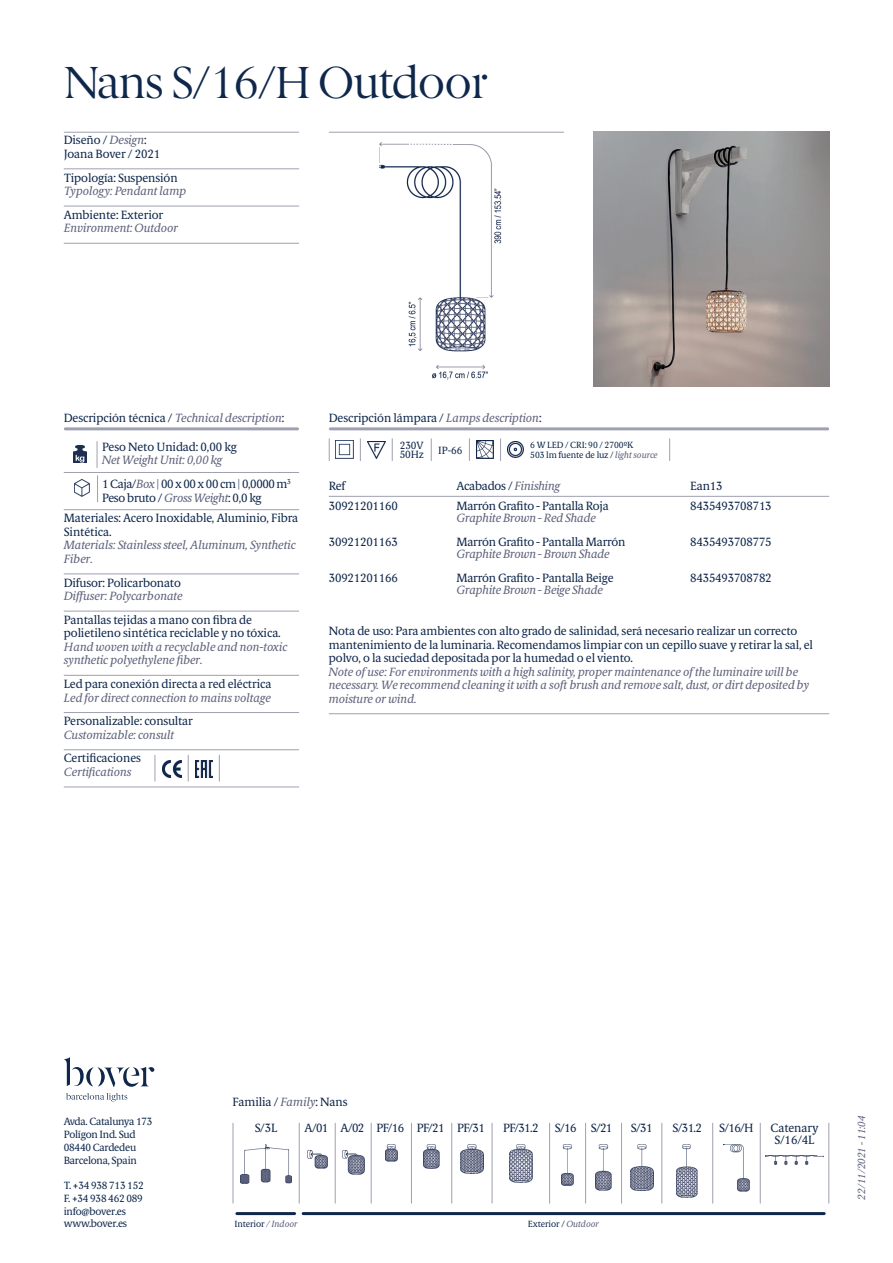
<style>
.page{position:relative;width:893px;height:1263px;background:#fff}
.page>*{position:absolute;margin:0;border:0;box-sizing:border-box;transform-origin:0 0}
.t1{font:45px "Berlingske Serif";letter-spacing:-.025em;color:#0e274b}
.t2{font:12px/13.5px "Berlingske Serif Tx";letter-spacing:-.01em;color:#0e274b}
.t3{font:italic 12px/13.5px "Berlingske Serif Tx";letter-spacing:-.01em;color:#5f627c}
.t4{font:12px/23.7px "Berlingske Serif Tx";letter-spacing:-.035em;color:#0e274b}
.t5{font:12px "Berlingske Serif Tx";letter-spacing:-.05em;color:#0e274b}
.t6{font:10.5px/12.8px "Berlingske Serif Tx";letter-spacing:-.025em;color:#0e274b}
.t7{font:italic 10.5px "Berlingske Serif Tx";letter-spacing:-.01em;color:#5f627c}
.t8{font:9px/10.8px "Berlingske Serif Tx";letter-spacing:-.01em;color:#0e274b}
.s1{font-style:italic;color:#5f627c}
</style>
<div class="page">
<hr style="left:64px;top:168px;width:235px;height:1px;background:#9fa0b1">
<hr style="left:64px;top:206px;width:235px;height:1px;background:#9fa0b1">
<hr style="left:64px;top:243px;width:235px;height:1px;background:#9fa0b1">
<hr style="left:64px;top:132px;width:235px;height:1px;background:#9fa0b1">
<hr style="left:64px;top:472px;width:235px;height:1px;background:#9fa0b1">
<hr style="left:64px;top:509px;width:235px;height:1px;background:#9fa0b1">
<hr style="left:64px;top:573px;width:235px;height:1px;background:#9fa0b1">
<hr style="left:64px;top:611px;width:235px;height:1px;background:#9fa0b1">
<hr style="left:64px;top:675px;width:235px;height:1px;background:#9fa0b1">
<hr style="left:64px;top:712px;width:235px;height:1px;background:#9fa0b1">
<hr style="left:64px;top:749px;width:235px;height:1px;background:#9fa0b1">
<hr style="left:64px;top:786px;width:235px;height:1px;background:#9fa0b1">
<img style="left:74px;top:446px;width:13px;height:17px">
<svg style="left:97px;top:442px;width:1px;height:26px"></svg>
<img style="left:74px;top:480px;width:15px;height:17px">
<svg style="left:97px;top:476px;width:1px;height:26px"></svg>
<svg style="left:155px;top:755px;width:1px;height:26px"></svg>
<img style="left:162px;top:760px;width:19px;height:17px">
<svg style="left:188px;top:755px;width:1px;height:26px"></svg>
<img style="left:195px;top:760px;width:17px;height:17px">
<svg style="left:219px;top:755px;width:1px;height:26px"></svg>
<hr style="left:65px;top:427px;width:233px;height:3px;background:#9fa0b1">
<img style="left:379px;top:143px;width:123px;height:237px">
<hr style="left:329px;top:132px;width:235px;height:1px;background:#9fa0b1">
<svg style="left:469px;top:439px;width:1px;height:22px"></svg>
<svg style="left:500px;top:439px;width:1px;height:22px"></svg>
<svg style="left:431px;top:439px;width:1px;height:22px"></svg>
<svg style="left:392px;top:439px;width:1px;height:22px"></svg>
<svg style="left:329px;top:439px;width:1px;height:22px"></svg>
<svg style="left:360px;top:439px;width:1px;height:22px"></svg>
<img style="left:367px;top:441px;width:18px;height:17px">
<img style="left:336px;top:441px;width:18px;height:17px">
<svg style="left:669px;top:439px;width:1px;height:22px"></svg>
<img style="left:507px;top:441px;width:17px;height:17px">
<hr style="left:330px;top:427px;width:498px;height:3px;background:#9fa0b1">
<img style="left:476px;top:441px;width:18px;height:17px">
<hr style="left:329px;top:713px;width:500px;height:1px;background:#9fa0b1">
<img style="left:241px;top:1144px;width:50px;height:40px">
<hr style="left:233px;top:1123px;width:1px;height:80px;background:#9fa0b1">
<hr style="left:299px;top:1123px;width:1px;height:80px;background:#9fa0b1">
<hr style="left:549px;top:1123px;width:1px;height:80px;background:#9fa0b1">
<hr style="left:335px;top:1123px;width:1px;height:80px;background:#9fa0b1">
<hr style="left:585px;top:1123px;width:1px;height:80px;background:#9fa0b1">
<hr style="left:371px;top:1123px;width:1px;height:80px;background:#9fa0b1">
<hr style="left:621px;top:1123px;width:1px;height:80px;background:#9fa0b1">
<hr style="left:411px;top:1123px;width:1px;height:80px;background:#9fa0b1">
<hr style="left:661px;top:1123px;width:1px;height:80px;background:#9fa0b1">
<hr style="left:451px;top:1123px;width:1px;height:80px;background:#9fa0b1">
<hr style="left:712px;top:1123px;width:1px;height:80px;background:#9fa0b1">
<hr style="left:492px;top:1123px;width:1px;height:80px;background:#9fa0b1">
<hr style="left:760px;top:1123px;width:1px;height:80px;background:#9fa0b1">
<hr style="left:828px;top:1123px;width:1px;height:80px;background:#9fa0b1">
<img style="left:342px;top:1150px;width:22px;height:25px">
<img style="left:596px;top:1144px;width:15px;height:46px">
<img style="left:307px;top:1150px;width:20px;height:18px">
<img style="left:561px;top:1144px;width:13px;height:42px">
<img style="left:385px;top:1144px;width:12px;height:18px">
<img style="left:630px;top:1144px;width:23px;height:46px">
<img style="left:424px;top:1144px;width:16px;height:24px">
<img style="left:677px;top:1144px;width:21px;height:53px">
<img style="left:460px;top:1144px;width:23px;height:29px">
<img style="left:509px;top:1144px;width:23px;height:38px">
<img style="left:723px;top:1144px;width:27px;height:47px">
<img style="left:765px;top:1156px;width:58px;height:8px">
<hr style="left:237px;top:1212px;width:58px;height:3px;background:#0e274b">
<hr style="left:303px;top:1212px;width:521px;height:3px;background:#0e274b">
<img style="left:594px;top:132px;width:235px;height:255px">
<hr style="left:329px;top:496px;width:500px;height:1px;background:#9fa0b1">
<svg style="left:66px;top:1093px;width:61px;height:8px"></svg>
<svg style="left:64px;top:1057px;width:90px;height:30px"></svg>
<h1 class="t1" style="left:64px;top:53px;width:425px">Nans S/16/H Outdoor</h1>
<p class="t2" style="left:64px;top:133px;width:98px">Diseño / <span class="s1">Design</span>:<br>Joana Bover / 2021</p>
<p class="t2" style="left:64px;top:171px;width:115px">Tipología: Suspensión</p>
<p class="t3" style="left:64px;top:184px;width:124px">Typology: Pendant lamp</p>
<p class="t2" style="left:64px;top:208px;width:101px">Ambiente: Exterior</p>
<p class="t3" style="left:64px;top:221px;width:116px">Environment: Outdoor</p>
<p class="t2" style="left:64px;top:411px;width:222px">Descripción técnica / <span class="s1">Technical description</span>:</p>
<p class="t2" style="left:102px;top:440px;width:136px">Peso Neto Unidad: 0,00 kg</p>
<p class="t4" style="left:102px;top:448px;width:190px"><span class="s1">Net Weight Unit: 0,00 kg<br></span>1 Caja/<span class="s1">Box</span> | 00 x 00 x 00 cm | 0,0000 m<sup>3</sup></p>
<p class="t2" style="left:64px;top:487px;width:236px;line-height:20.7px;text-align:center">Peso bruto / <span class="s1">Gross Weight</span>: 0,0 kg<br>Materiales: Acero Inoxidable, Aluminio, Fibra</p>
<p class="t2" style="left:64px;top:525px;width:49px">Sintética.</p>
<p class="t3" style="left:64px;top:538px;width:233px">Materials: Stainless steel, Aluminum, Synthetic<br>Fiber.</p>
<p class="t2" style="left:64px;top:576px;width:119px">Difusor: Policarbonato</p>
<p class="t3" style="left:64px;top:589px;width:121px">Diffuser: Polycarbonate</p>
<p class="t2" style="left:64px;top:613px;width:219px">Pantallas tejidas a mano con fibra de polietileno sintética reciclable y no tóxica.</p>
<p class="t3" style="left:64px;top:640px;width:225px">Hand woven with a recyclable and non-toxic synthetic polyethylene fiber.</p>
<p class="t2" style="left:64px;top:677px;width:209px">Led para conexión directa a red eléctrica</p>
<p class="t3" style="left:64px;top:691px;width:209px">Led for direct connection to mains voltage</p>
<p class="t2" style="left:64px;top:714px;width:131px">Personalizable: consultar</p>
<p class="t3" style="left:64px;top:728px;width:112px">Customizable: consult</p>
<p class="t2" style="left:64px;top:751px;width:79px">Certificaciones</p>
<p class="t3" style="left:64px;top:765px;width:69px">Certifications</p>
<p class="t2" style="left:329px;top:411px;width:214px">Descripción lámpara / <span class="s1">Lamps description</span>:</p>
<p class="t6" style="left:400px;top:441px;width:26px;line-height:9px">230V<br>50Hz</p>
<p class="t6" style="left:438px;top:444px;width:26px">IP-66</p>
<p class="t8" style="left:530px;top:439px;width:129px">6 W LED / CRI: 90 / 2700ºK<br>503 lm fuente de luz / <span class="s1">light source</span></p>
<p class="t2" style="left:329px;top:479px;width:18px">Ref</p>
<p class="t2" style="left:456px;top:479px;width:105px">Acabados / <span class="s1">Finishing</span></p>
<p class="t2" style="left:690px;top:479px;width:34px">Ean13</p>
<p class="t2" style="left:329px;top:499px;width:71px">30921201160</p>
<p class="t2" style="left:456px;top:499px;width:154px">Marrón Grafito - Pantalla Roja</p>
<p class="t2" style="left:690px;top:499px;width:83px">8435493708713</p>
<p class="t3" style="left:456px;top:511px;width:141px">Graphite Brown - Red Shade</p>
<p class="t2" style="left:329px;top:535px;width:71px">30921201163</p>
<p class="t2" style="left:456px;top:535px;width:171px">Marrón Grafito - Pantalla Marrón</p>
<p class="t2" style="left:690px;top:535px;width:83px">8435493708775</p>
<p class="t3" style="left:456px;top:547px;width:155px">Graphite Brown - Brown Shade</p>
<p class="t2" style="left:329px;top:571px;width:71px">30921201166</p>
<p class="t2" style="left:456px;top:571px;width:159px">Marrón Grafito - Pantalla Beige</p>
<p class="t2" style="left:690px;top:571px;width:83px">8435493708782</p>
<p class="t3" style="left:456px;top:583px;width:148px">Graphite Brown - Beige Shade</p>
<p class="t2" style="left:329px;top:624px;width:486px">Nota de uso: Para ambientes con alto grado de salinidad, será necesario realizar un correcto mantenimiento de la luminaria. Recomendamos limpiar con un cepillo suave y retirar la sal, el polvo, o la suciedad depositada por la humedad o el viento.</p>
<p class="t3" style="left:329px;top:665px;width:482px">Note of use: For environments with a high salinity, proper maintenance of the luminaire will be necessary. We recommend cleaning it with a soft brush and remove salt, dust, or dirt deposited by moisture or wind.</p>
<p class="t6" style="left:64px;top:1115px;width:90px">Avda. Catalunya 173<br>Polígon Ind. Sud<br>08440 Cardedeu<br>Barcelona, Spain</p>
<p class="t6" style="left:64px;top:1179px;width:81px">T. +34 938 713 152<br>F. +34 938 462 089 info@bover.es www.bover.es</p>
<p class="t2" style="left:233px;top:1095px;width:116px">Familia / <span class="s1">Family</span>: Nans</p>
<p class="t2" style="left:255px;top:1121px;width:24px">S/3L</p>
<p class="t5" style="left:305px;top:1119px;width:182px">A/01 A/02 PF/16 PF/21 PF/31</p>
<p class="t2" style="left:503px;top:1121px;width:37px">PF/31.2</p>
<p class="t2" style="left:555px;top:1121px;width:59px">S/16 S/21</p>
<p class="t2" style="left:631px;top:1121px;width:23px">S/31</p>
<p class="t2" style="left:673px;top:1121px;width:31px">S/31.2</p>
<p class="t2" style="left:719px;top:1121px;width:36px">S/16/H</p>
<p class="t2" style="left:771px;top:1122px;width:49px;line-height:12px;text-align:center">Catenary<br>S/16/4L</p>
<p class="t8" style="left:234px;top:1219px;width:65px">Interior <span class="s1">/ Indoor</span></p>
<p class="t8" style="left:528px;top:1219px;width:73px">Exterior / <span class="s1">Outdoor</span></p>
<p class="t7" style="left:854px;top:1199px;width:86px;rotate:-90deg">22/11/2021 - 11:04</p>
</div>
